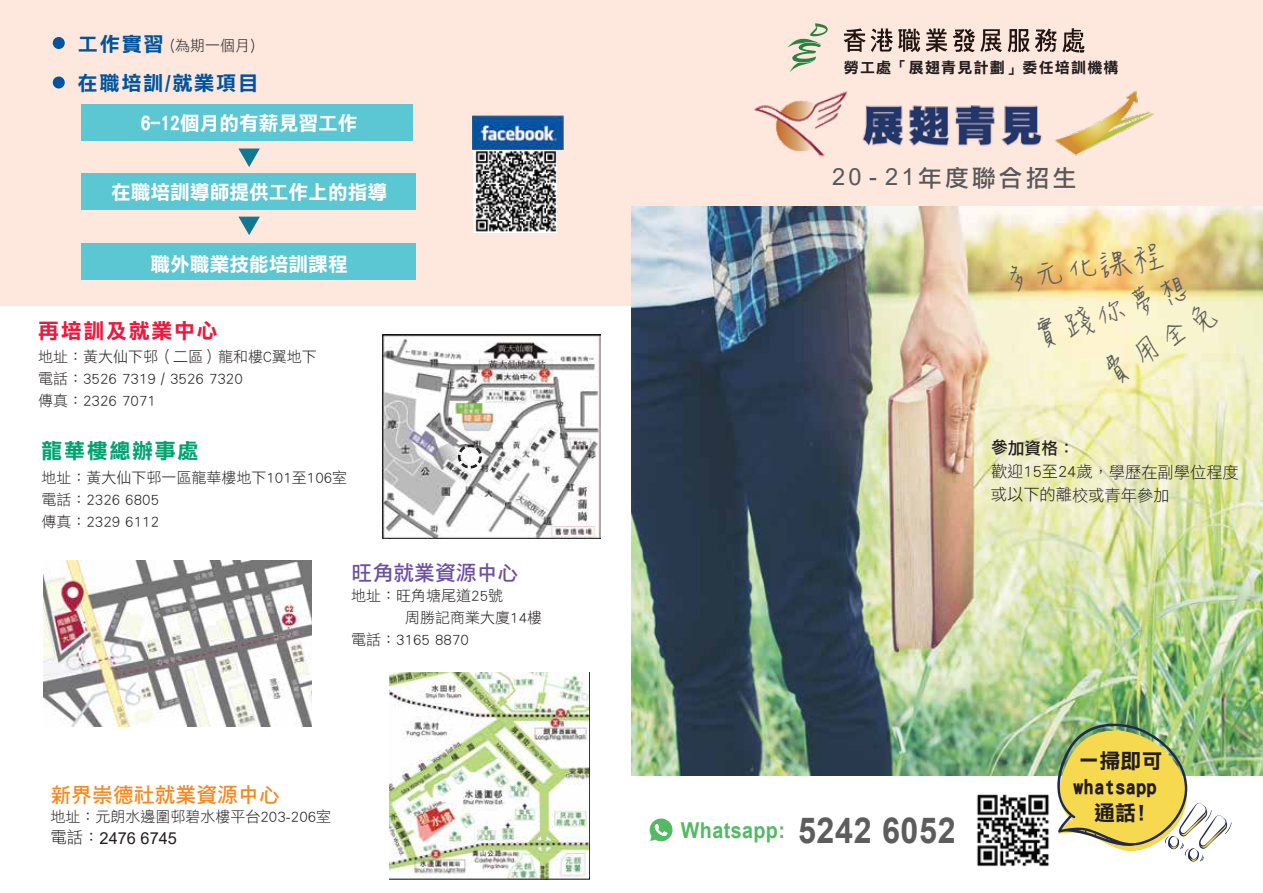
<style>
.page{position:relative;width:1263px;height:893px;background:#fff}
.page>*{position:absolute;margin:0;border:0;box-sizing:border-box;transform-origin:0 0}
.t1{font:33.45px "DF Hsiu W3 WINP BF";color:#5d5d5d}
.t2{font:23.7px "DF Li Hei Md WIN BF";letter-spacing:.14em;color:#58585b}
.t3{font:700 21.9px "Arial";letter-spacing:.02em;color:#53ba63;scale:.9 1}
.t4{font:21px/26.2px "DF Li Hei W7 WIN BF";color:#221e1f;text-align:center}
.t5{font:21px "DF Hei Bd HKP BF";color:#f6881e}
.t6{font:21px "DF Li Hei W7 WINP BF";letter-spacing:.08em;color:#ed183e}
.t7{font:21px "DF Hei Bd HKP BF";color:#6d50a1}
.t8{font:21px "DF Li Hei W7 WINP BF";letter-spacing:.08em;color:#00a36f}
.t9{font:20.1px "DF Li Hei W7 WINP BF";letter-spacing:.08em;color:#00549f}
.t10{font:19.65px "DF Li Hei W7 WIN BF";color:#fff}
.t11{font:16.65px "DF Li Hei Md WIN BF";color:#221e1f}
.t12{font:16.5px "Arial";color:#221e1f}
.t13{font:16.2px/23.1px "DF Li Hei W3 WINP BF";letter-spacing:-.005em;color:#221e1f}
.t14{font:15px/21.9px "DF Li Hei W3 WINP BF";color:#221e1f}
.t15{font:15px "DF Li Hei W7 WIN BF";letter-spacing:.08em;color:#221e1f}
.s1{font-family:"DF Li Hei W7 WINP BF";font-size:20.1px;color:#00549f}
.s2{font-family:"DF Hei Lt HKP BF"}
.s3{font-family:"Arial"}
.s4{font-size:35.85px;color:#5d5d5d}
</style>
<div class="page">
<div style="left:0;top:0;width:632px;height:305px;background:#fee7dd"></div>
<div style="left:631px;top:0;width:632px;height:471px;background:#fee7dd"></div>
<svg style="left:787px;top:23px;width:41px;height:49px"></svg>
<svg style="left:844px;top:28px;width:240px;height:25px"></svg>
<div style="left:81px;top:105px;width:332px;height:36px;background:#5ac7d3"></div>
<div style="left:81px;top:174px;width:334px;height:36px;background:#5ac7d3"></div>
<div style="left:82px;top:243px;width:334px;height:37px;background:#5ac7d3"></div>
<svg style="left:238px;top:149px;width:22px;height:18px"></svg>
<svg style="left:238px;top:217px;width:22px;height:18px"></svg>
<img style="left:474px;top:150px;width:83px;height:82px">
<img style="left:472px;top:116px;width:91px;height:34px">
<img style="left:382px;top:334px;width:219px;height:204px">
<svg style="left:458px;top:444px;width:24px;height:25px"></svg>
<img style="left:389px;top:672px;width:201px;height:207px">
<img style="left:44px;top:561px;width:268px;height:166px">
<svg style="left:649px;top:818px;width:24px;height:24px"></svg>
<img style="left:631px;top:207px;width:632px;height:569px">
<img style="left:754px;top:90px;width:399px;height:67px">
<img style="left:976px;top:794px;width:74px;height:73px">
<svg style="left:1225px;top:822px;width:7px;height:12px"></svg>
<img style="left:1048px;top:717px;width:179px;height:145px">
<div style="left:53px;top:37px;width:12px;height:12px;background:#00549f;border-radius:50%"></div>
<div style="left:53px;top:76px;width:12px;height:12px;background:#00549f;border-radius:50%"></div>
<p class="t14" style="left:78px;top:35px;width:179px"><span class="s1">工作實習</span> (為期一個月)</p>
<h3 class="t9" style="left:78px;top:72px;width:182px">在職培訓/就業項目</h3>
<h3 class="t10" style="left:141px;top:113px;width:218px">6-12個月的有薪見習工作</h3>
<h3 class="t10" style="left:111px;top:182px;width:278px">在職培訓導師提供工作上的指導</h3>
<h3 class="t10" style="left:151px;top:254px;width:199px">職外職業技能培訓課程</h3>
<h3 class="t6" style="left:38px;top:320px;width:181px">再培訓及就業中心</h3>
<p class="t14" style="left:38px;top:346px;width:280px">地址：黃大仙下邨（二區）龍和樓C翼地下電話：3526 7319 / 3526 7320<br>傳真：2326 7071</p>
<h3 class="t8" style="left:41px;top:441px;width:159px">龍華樓總辦事處</h3>
<p class="t14" style="left:41px;top:467px;width:307px">地址：黃大仙下邨一區龍華樓地下101至106室電話：2326 6805<br>傳真：2329 6112</p>
<h3 class="t7" style="left:352px;top:562px;width:168px">旺角就業資源中心</h3>
<p class="t14" style="left:351px;top:585px;width:153px">地址：旺角塘尾道25號</p>
<p class="t14" style="left:405px;top:607px;width:138px">周勝記商業大廈14樓</p>
<p class="t14" style="left:351px;top:629px;width:119px">電話：3165 8870</p>
<h3 class="t5" style="left:50px;top:784px;width:231px">新界崇德社就業資源中心</h3>
<p class="t14" style="left:50px;top:806px;width:282px">地址：元朗水邊圍邨碧水樓平台203-206室</p>
<p class="t12" style="left:50px;top:827px;width:128px"><span class="s2">電話：</span>2476 6745</p>
<p class="t15" style="left:844px;top:60px;width:276px">勞工處「展翅青見計劃」委任培訓機構</p>
<h2 class="t2" style="left:832px;top:166px;width:246px"><span class="s3">20 - 21</span>年度聯合招生</h2>
<h1 class="t1" style="left:997px;top:265px;width:169px;rotate:-9deg">多元化課程</h1>
<h1 class="t1" style="left:1026px;top:322px;width:169px;rotate:-18deg">實踐你夢想</h1>
<h1 class="t1" style="left:1094px;top:363px;width:135px;rotate:-31deg">費用全免</h1>
<p class="t11" style="left:991px;top:439px;width:85px">參加資格：</p>
<p class="t13" style="left:991px;top:460px;width:250px">歡迎15至24歲，學歷在副學位程度或以下的離校或青年參加</p>
<h3 class="t3" style="left:681px;top:815px;width:307px">Whatsapp: <span class="s4">5242 6052</span></h3>
<h3 class="t4" style="left:1073px;top:747px;width:91px">一掃即可whatsapp通話!</h3>
</div>
